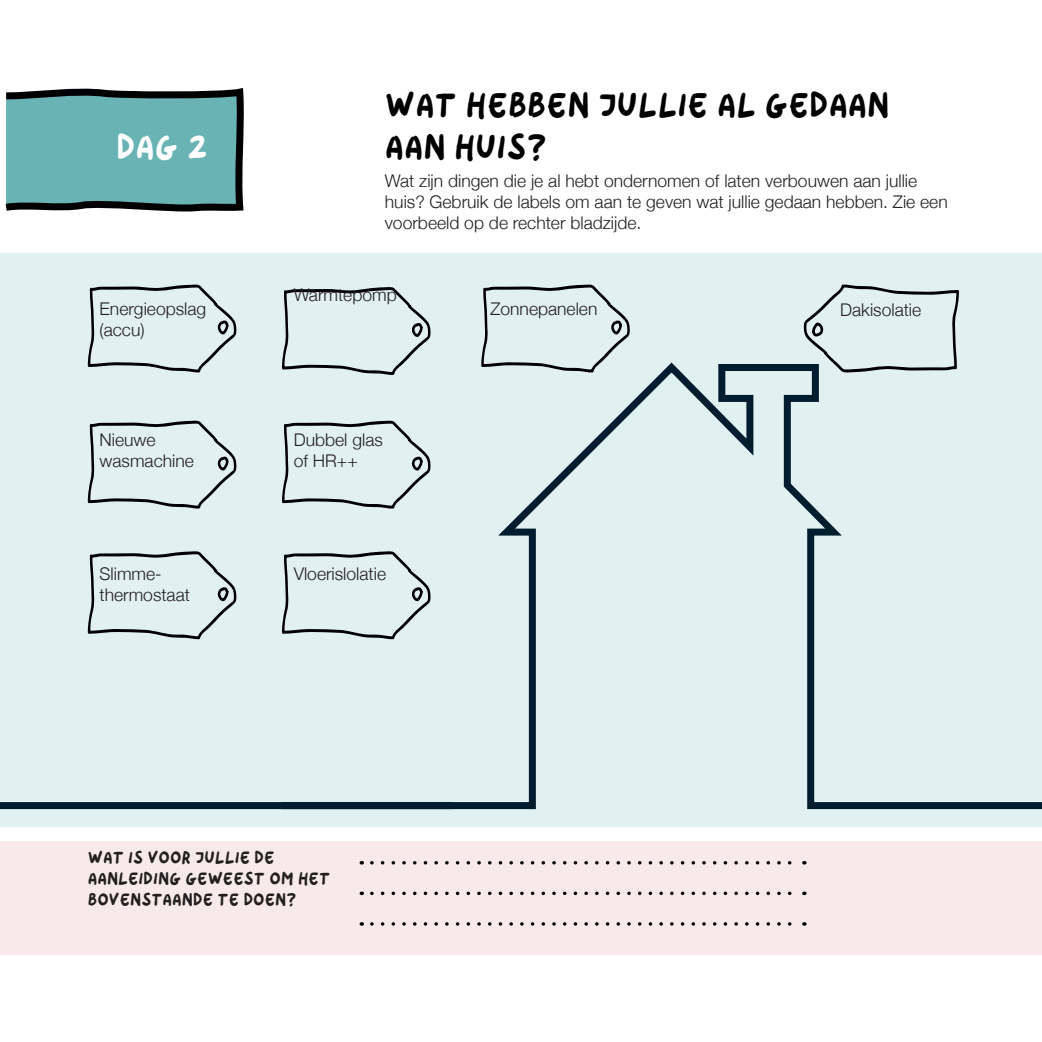
<style>
.page{position:relative;width:1042px;height:1042px;background:#fff}
.page>*{position:absolute;margin:0;border:0;box-sizing:border-box;transform-origin:0 0}
.t1{font:35px "ONNOHANDWRITINGNARROW";color:#000002}
.t2{font:35px "ONNOHANDWRITINGNARROW";color:#fff}
.t3{font:300 17.5px/21px "Helvetica Neue";color:#231f20}
.t4{font:17.5px/21px "ONNOHANDWRITINGNARROW";color:#231f20}
</style>
<div class="page">
<div style="left:0;top:253px;width:1042px;height:573px;background:#e1f0f0"></div>
<div style="left:0;top:841px;width:1042px;height:113px;background:#f8e9ea"></div>
<svg style="left:5px;top:88px;width:239px;height:124px;background:#619d9f"></svg>
<svg style="left:282px;top:287px;width:149px;height:70px"></svg>
<svg style="left:803px;top:284px;width:156px;height:73px"></svg>
<svg style="left:481px;top:284px;width:149px;height:73px"></svg>
<svg style="left:88px;top:551px;width:148px;height:88px"></svg>
<svg style="left:88px;top:420px;width:148px;height:89px"></svg>
<svg style="left:88px;top:284px;width:148px;height:89px"></svg>
<svg style="left:275px;top:357px;width:767px;height:453px"></svg>
<div style="left:0;top:802px;width:453px;height:7px;background:#001d30"></div>
<svg style="left:372px;top:861px;width:420px;height:3px"></svg>
<svg style="left:372px;top:891px;width:420px;height:4px"></svg>
<svg style="left:372px;top:922px;width:420px;height:3px"></svg>
<p class="t1" style="left:385px;top:90px;width:506px">WAT HEBBEN JULLIE AL GEDAAN</p>
<p class="t2" style="left:116px;top:132px;width:93px">DAG 2</p>
<p class="t1" style="left:385px;top:132px;width:163px">AAN HUIS?</p>
<p class="t3" style="left:385px;top:169px;width:564px">Wat zijn dingen die je al hebt ondernomen of laten verbouwen aan jullie huis? Gebruik de labels om aan te geven wat jullie gedaan hebben. Zie een voorbeeld op de rechter bladzijde.</p>
<p class="t3" style="left:100px;top:297px;width:108px">Energieopslag (accu)</p>
<p class="t3" style="left:294px;top:283px;width:105px">Warmtepomp</p>
<p class="t3" style="left:100px;top:428px;width:96px">Nieuwe wasmachine</p>
<p class="t3" style="left:294px;top:428px;width:91px">Dubbel glas</p>
<p class="t3" style="left:294px;top:449px;width:66px">of HR++</p>
<p class="t3" style="left:100px;top:561px;width:92px">Slimme&shy;thermostaat</p>
<p class="t3" style="left:294px;top:561px;width:94px">Vloerislolatie</p>
<p class="t3" style="left:490px;top:297px;width:108px">Zonnepanelen</p>
<p class="t4" style="left:88px;top:847px;width:244px">WAT IS VOOR JULLIE DE<br>AANLEIDING GEWEEST OM HET<br>BOVENSTAANDE TE DOEN?</p>
<p class="t3" style="left:840px;top:298px;width:83px">Dakisolatie</p>
</div>
